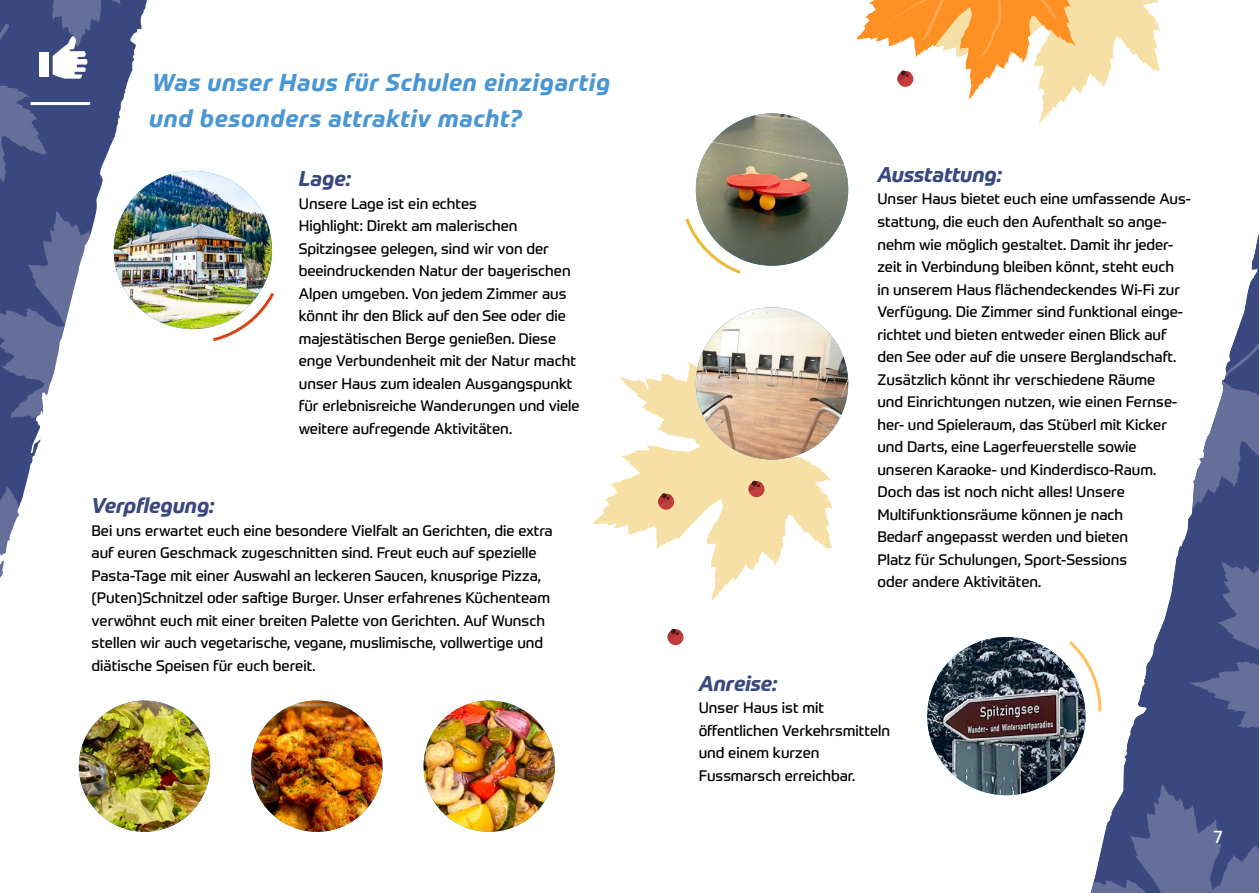
<style>
.page{position:relative;width:1259px;height:893px;background:#fff}
.page>*{position:absolute;margin:0;border:0;box-sizing:border-box;transform-origin:0 0}
.t1{font:italic 700 24px/36px "Prometo";letter-spacing:.035em;color:#4a96d2}
.t2{font:italic 700 21px "Prometo";color:#39487e}
.t3{font:18px "Prometo";color:#fff}
.t4{font:15px/22.5px "Prometo";color:#000}
</style>
<div class="page">
<svg style="left:593px;top:339px;width:240px;height:262px"></svg>
<img style="left:696px;top:113px;width:152px;height:153px;border-radius:76px">
<img style="left:696px;top:307px;width:152px;height:153px;border-radius:76px">
<img style="left:79px;top:700px;width:131px;height:132px;border-radius:66px">
<img style="left:423px;top:700px;width:132px;height:132px;border-radius:66px">
<img style="left:251px;top:700px;width:131px;height:132px;border-radius:66px">
<img style="left:927px;top:637px;width:158px;height:158px;border-radius:79px">
<svg style="left:210px;top:289px;width:64px;height:53px"></svg>
<svg style="left:685px;top:215px;width:59px;height:59px"></svg>
<svg style="left:856px;top:0;width:305px;height:123px"></svg>
<svg style="left:748px;top:481px;width:17px;height:16px"></svg>
<svg style="left:748px;top:481px;width:14px;height:12px"></svg>
<div style="left:658px;top:493px;width:16px;height:17px;background:#c43d3d;border-radius:50%"></div>
<svg style="left:658px;top:493px;width:14px;height:12px"></svg>
<svg style="left:667px;top:629px;width:17px;height:16px"></svg>
<svg style="left:667px;top:629px;width:14px;height:12px"></svg>
<div style="left:1123px;top:769px;width:136px;height:15px;background:#39487e"></div>
<svg style="left:1090px;top:784px;width:169px;height:109px"></svg>
<svg style="left:1065px;top:234px;width:194px;height:535px"></svg>
<svg style="left:0;top:0;width:158px;height:796px"></svg>
<svg style="left:0;top:479px;width:5px;height:214px"></svg>
<svg style="left:0;top:0;width:5px;height:435px"></svg>
<hr style="left:31px;top:102px;width:59px;height:3px;background:#fff">
<div style="left:39px;top:52px;width:10px;height:25px;background:#fff"></div>
<svg style="left:53px;top:36px;width:36px;height:43px"></svg>
<img style="left:114px;top:171px;width:158px;height:158px;border-radius:79px">
<h1 class="t1" style="left:149px;top:64px;width:462px">Was unser Haus für Schulen einzigartig und besonders attraktiv macht?</h1>
<h2 class="t2" style="left:299px;top:166px;width:53px">Lage:</h2>
<p class="t4" style="left:299px;top:192px;width:282px">Unsere Lage ist ein echtes<br>Highlight: Direkt am malerischen Spitzingsee gelegen, sind wir von der beeindruckenden Natur der bayerischen Alpen umgeben. Von jedem Zimmer aus könnt ihr den Blick auf den See oder die majestätischen Berge genießen. Diese enge Verbundenheit mit der Natur macht unser Haus zum idealen Ausgangspunkt für erlebnisreiche Wanderungen und viele weitere aufregende Aktivitäten.</p>
<h2 class="t2" style="left:92px;top:493px;width:124px">Verpflegung:</h2>
<p class="t4" style="left:92px;top:519px;width:463px">Bei uns erwartet euch eine besondere Vielfalt an Gerichten, die extra auf euren Geschmack zugeschnitten sind. Freut euch auf spezielle Pasta-Tage mit einer Auswahl an leckeren Saucen, knusprige Pizza, (Puten)Schnitzel oder saftige Burger. Unser erfahrenes Küchenteam verwöhnt euch mit einer breiten Palette von Gerichten. Auf Wunsch stellen wir auch vegetarische, vegane, muslimische, vollwertige und diätische Speisen für euch bereit.</p>
<h2 class="t2" style="left:877px;top:161px;width:126px">Ausstattung:</h2>
<p class="t4" style="left:877px;top:188px;width:315px">Unser Haus bietet euch eine umfassende Aus&shy;stattung, die euch den Aufenthalt so ange&shy;nehm wie möglich gestaltet. Damit ihr jeder&shy;zeit in Verbindung bleiben könnt, steht euch<br>in unserem Haus flächendeckendes Wi-Fi zur Verfügung. Die Zimmer sind funktional einge&shy;richtet und bieten entweder einen Blick auf den See oder auf die unsere Berglandschaft.<br>Zusätzlich könnt ihr verschiedene Räume<br>und Einrichtungen nutzen, wie einen Fernse&shy;her- und Spieleraum, das Stüberl mit Kicker und Darts, eine Lagerfeuerstelle sowie unseren Karaoke- und Kinderdisco-Raum.<br>Doch das ist noch nicht alles! Unsere Multifunktionsräume können je nach<br>Bedarf angepasst werden und bieten<br>Platz für Schulungen, Sport-Sessions<br>oder andere Aktivitäten.</p>
<h2 class="t2" style="left:698px;top:670px;width:80px">Anreise:</h2>
<p class="t4" style="left:698px;top:697px;width:193px">Unser Haus ist mit öffentlichen Verkehrsmitteln und einem kurzen<br>Fussmarsch erreichbar.</p>
<p class="t3" style="left:1213px;top:826px;width:11px">7</p>
</div>
